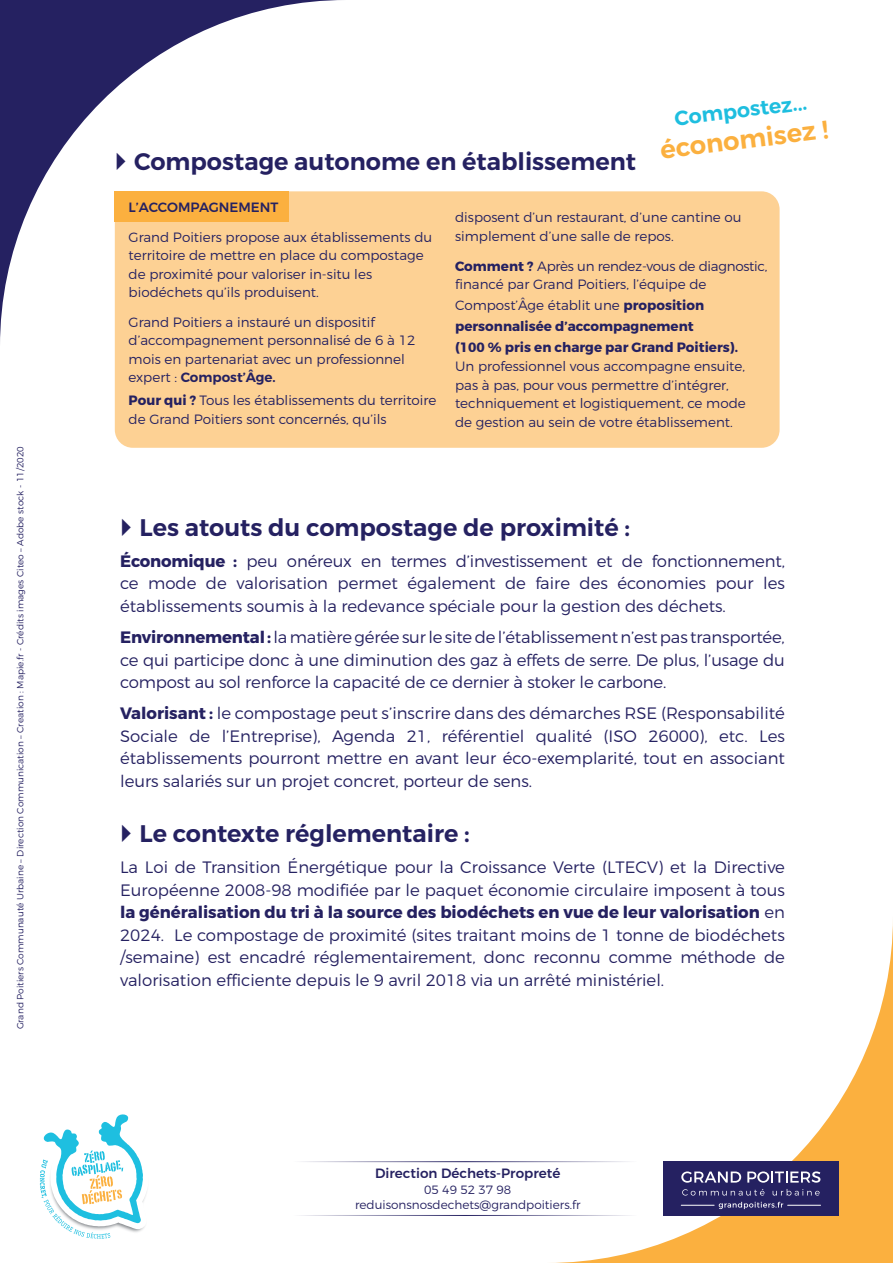
<style>
.page{position:relative;width:893px;height:1263px;background:#fff}
.page>*{position:absolute;margin:0;border:0;box-sizing:border-box;transform-origin:0 0}
.t1{font:600 25.8px "Montserrat";color:#fbb03f}
.t2{font:600 24px "Montserrat";color:#252161}
.t3{font:600 20.7px "Montserrat";color:#1ebedf}
.t4{font:300 16.5px/22.5px "Montserrat";color:#252161;text-align:justify}
.t5{font:300 13.5px/18.6px "Montserrat";color:#252161}
.t6{font:700 13.5px/21px "Montserrat";color:#252161}
.t7{font:300 13.5px/18.6px "Montserrat";letter-spacing:-.02em;color:#252161}
.t8{font:500 13.5px "Montserrat";color:#252161}
.t9{font:300 12px/15px "Montserrat";color:#252161;text-align:center}
.t10{font:300 9px "Montserrat";color:#252161}
.s1{font-weight:600}
.s2{font-weight:700}
.s3{font-weight:300}
</style>
<div class="page">
<svg style="left:0;top:0;width:341px;height:347px"></svg>
<svg style="left:546px;top:922px;width:347px;height:341px"></svg>
<div style="left:115px;top:191px;width:665px;height:257px;background:#fdd194"></div>
<div style="left:115px;top:191px;width:174px;height:31px;background:#fbb03f"></div>
<div style="left:663px;top:1161px;width:176px;height:55px;background:#252161"></div>
<svg style="left:681px;top:1171px;width:60px;height:12px"></svg>
<svg style="left:747px;top:1171px;width:73px;height:12px"></svg>
<svg style="left:682px;top:1189px;width:83px;height:6px"></svg>
<svg style="left:773px;top:1189px;width:47px;height:6px"></svg>
<hr style="left:681px;top:1205px;width:33px;height:1px;background:#fff">
<hr style="left:788px;top:1205px;width:33px;height:1px;background:#fff">
<svg style="left:719px;top:1202px;width:64px;height:7px"></svg>
<hr style="left:293px;top:1161px;width:344px;height:1px;background:#252161">
<hr style="left:293px;top:1215px;width:344px;height:1px;background:#252161">
<svg style="left:40px;top:1114px;width:107px;height:125px"></svg>
<svg style="left:117px;top:153px;width:9px;height:17px"></svg>
<p class="t10" style="left:15px;top:1029px;width:585px;rotate:-90deg">Grand Poitiers Communauté Urbaine – Direction Communication – Creation : Mapie.fr - Crédits images Citeo – Adobe stock - 11/2020</p>
<h2 class="t2" style="left:134px;top:147px;width:503px">Compostage autonome en établissement</h2>
<p class="t3" style="left:673px;top:106px;width:135px;rotate:-7deg">Compostez...</p>
<h1 class="t1" style="left:658px;top:134px;width:170px;rotate:-7deg">économisez !</h1>
<p class="t8" style="left:129px;top:199px;width:151px">L’ACCOMPAGNEMENT</p>
<p class="t5" style="left:129px;top:227px;width:305px">Grand Poitiers propose aux établissements du territoire de mettre en place du compostage de proximité pour valoriser in-situ les biodéchets qu’ils produisent.</p>
<p class="t5" style="left:129px;top:312px;width:288px">Grand Poitiers a instauré un dispositif d’accompagnement personnalisé de 6 à 12 mois en partenariat avec un professionnel expert : <span class="s1">Compost’Âge.</span></p>
<p class="t5" style="left:129px;top:391px;width:309px"><span class="s2">Pour qui ?</span> Tous les établissements du territoire de Grand Poitiers sont concernés, qu’ils</p>
<p class="t5" style="left:455px;top:208px;width:288px">disposent d’un restaurant, d’une cantine ou simplement d’une salle de repos.</p>
<p class="t7" style="left:455px;top:256px;width:314px"><span class="s2">Comment ?</span> Après un rendez-vous de diagnostic, financé par Grand Poitiers, l’équipe de</p>
<p class="t6" style="left:455px;top:295px;width:284px"><span class="s3">Compost’Âge établit une</span> proposition personnalisée d’accompagnement<br>(100 % pris en charge par Grand Poitiers).</p>
<p class="t5" style="left:455px;top:357px;width:292px">Un professionnel vous accompagne ensuite, pas à pas, pour vous permettre d’intégrer, techniquement et logistiquement, ce mode de gestion au sein de votre établissement.</p>
<h2 class="t2" style="left:139px;top:513px;width:492px">Les atouts du compostage de proximité :</h2>
<p class="t4" style="left:120px;top:549px;width:666px"><span class="s2">Économique :</span> peu onéreux en termes d’investissement et de fonctionnement, ce mode de valorisation permet également de faire des économies pour les établissements soumis à la redevance spéciale pour la gestion des déchets.</p>
<p class="t4" style="left:120px;top:626px;width:666px"><span class="s2">Environnemental :</span> la matière gérée sur le site de l’établissement n’est pas transportée, ce qui participe donc à une diminution des gaz à effets de serre. De plus, l’usage du compost au sol renforce la capacité de ce dernier à stoker le carbone.</p>
<p class="t4" style="left:120px;top:702px;width:666px"><span class="s2">Valorisant :</span> le compostage peut s’inscrire dans des démarches RSE (Responsabilité Sociale de l’Entreprise), Agenda 21, référentiel qualité (ISO 26000), etc. Les établissements pourront mettre en avant leur éco-exemplarité, tout en associant leurs salariés sur un projet concret, porteur de sens.</p>
<h2 class="t2" style="left:139px;top:819px;width:332px">Le contexte réglementaire :</h2>
<p class="t4" style="left:120px;top:856px;width:666px">La Loi de Transition Énergétique pour la Croissance Verte (LTECV) et la Directive Européenne 2008-98 modifiée par le paquet économie circulaire imposent à tous <span class="s2">la généralisation du tri à la source des biodéchets en vue de leur valorisation</span> en 2024. Le compostage de proximité (sites traitant moins de 1 tonne de biodéchets /semaine) est encadré réglementairement, donc reconnu comme méthode de valorisation efficiente depuis le 9 avril 2018 via un arrêté ministériel.</p>
<p class="t8" style="left:375px;top:1164px;width:187px">Direction Déchets-Propreté</p>
<p class="t9" style="left:355px;top:1182px;width:227px">05 49 52 37 98 reduisonsnosdechets@grandpoitiers.fr</p>
</div>
